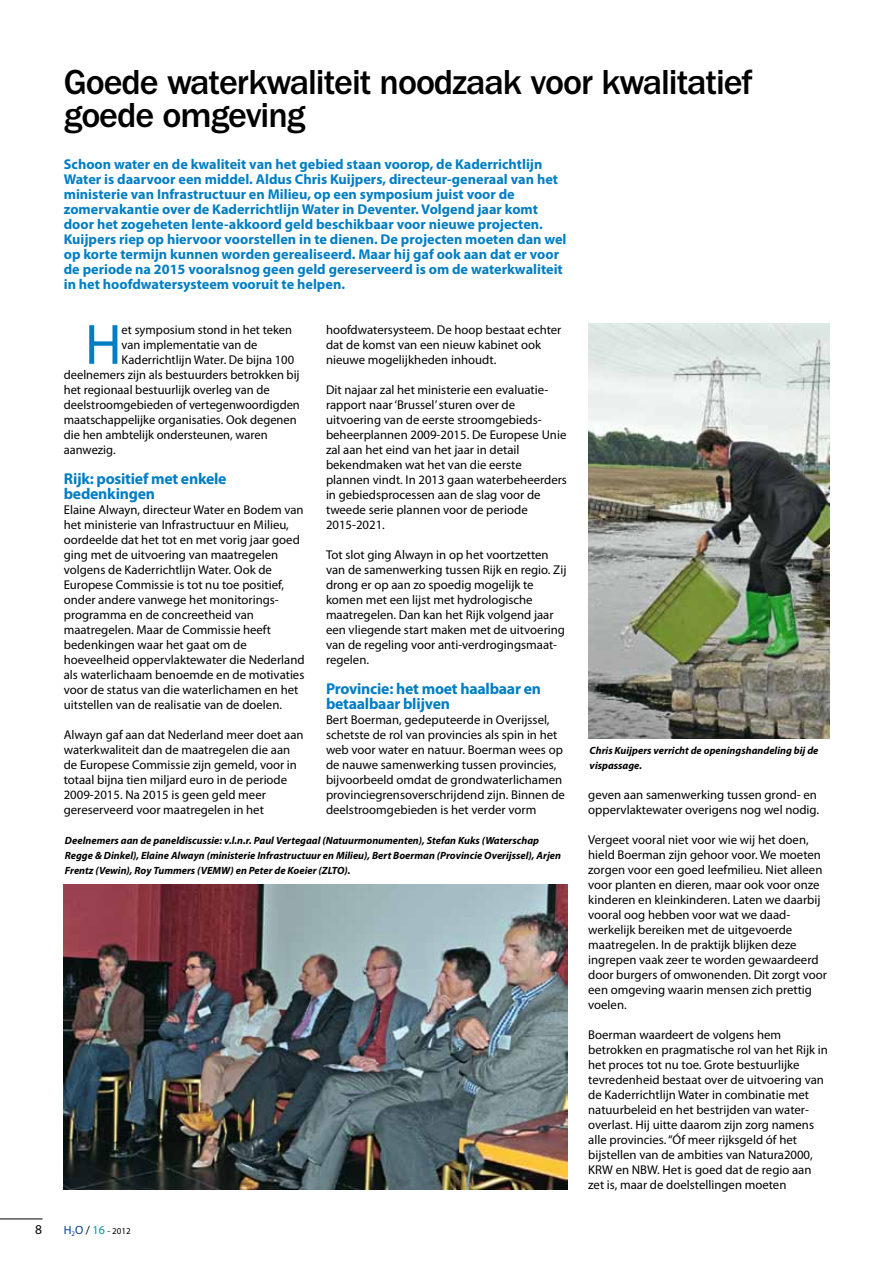
<style>
.page{position:relative;width:893px;height:1263px;background:#fff}
.page>*{position:absolute;margin:0;border:0;box-sizing:border-box;transform-origin:0 0}
.t1{font:57.3px "Myriad Pro";color:#007ec4}
.t2{font:500 36px/33px "ITC Franklin Gothic Std";letter-spacing:-.03em;color:#000}
.t3{font:700 15.75px/15px "Myriad Pro";letter-spacing:-.015em;color:#007ec4}
.t4{font:700 14.25px/15px "Myriad Pro";color:#007ec4}
.t5{font:13.5px "Myriad Pro";color:#000}
.t6{font:12.75px/15px "Myriad Pro";color:#000}
.t7{font:italic 700 10.5px/15px "Myriad Pro";color:#000}
.t8{font:9px "Myriad Pro";color:#000}
.s1{font-size:12px;color:#003f8a}
.s2{font-size:12px}
.s3{font-size:12px;color:#0094a8}
</style>
<div class="page">
<hr style="left:0;top:1219px;width:43px;height:1px;background:#000">
<img style="left:588px;top:323px;width:241px;height:416px">
<img style="left:64px;top:884px;width:504px;height:305px">
<h2 class="t2" style="left:64px;top:66px;width:691px">Goede waterkwaliteit noodzaak voor kwalitatief goede omgeving</h2>
<p class="t4" style="left:64px;top:157px;width:504px">Schoon water en de kwaliteit van het gebied staan voorop, de Kaderrichtlijn Water is daarvoor een middel. Aldus Chris Kuijpers, directeur-generaal van het ministerie van Infrastructuur en Milieu, op een symposium juist voor de zomervakantie over de Kaderrichtlijn Water in Deventer. Volgend jaar komt door het zogeheten lente-akkoord geld beschikbaar voor nieuwe projecten.<br>Kuijpers riep op hiervoor voorstellen in te dienen. De projecten moeten dan wel op korte termijn kunnen worden gerealiseerd. Maar hij gaf ook aan dat er voor de periode na 2015 vooralsnog geen geld gereserveerd is om de waterkwaliteit in het hoofdwatersysteem vooruit te helpen.</p>
<h1 class="t1" style="left:85px;top:313px;width:30px">H</h1>
<p class="t6" style="left:122px;top:322px;width:172px">et symposium stond in het teken</p>
<p class="t6" style="left:326px;top:322px;width:237px">hoofdwatersysteem. De hoop bestaat echter dat de komst van een nieuw kabinet ook nieuwe mogelijkheden inhoudt.</p>
<p class="t6" style="left:326px;top:382px;width:242px">Dit najaar zal het ministerie een evaluatie&shy;rapport naar ‘Brussel’ sturen over de uitvoering van de eerste stroomgebieds&shy;beheerplannen 2009-2015. De Europese Unie zal aan het eind van het jaar in detail bekendmaken wat het van die eerste plannen vindt. I n 2013 gaan waterbeheerders in gebiedsprocessen aan de slag voor de tweede serie plannen voor de periode 2015-2021.</p>
<p class="t6" style="left:326px;top:547px;width:243px">Tot slot ging Alwayn in op het voortzetten van de samenwerking tussen Rijk en regio. Zij drong er op aan zo spoedig mogelijk te komen met een lijst met hydrologische maatregelen. Dan kan het Rijk volgend jaar een vliegende start maken met de uitvoering van de regeling voor anti-verdrogingsmaat&shy;regelen.</p>
<p class="t3" style="left:326px;top:681px;width:217px">Provincie: het moet haalbaar en betaalbaar blijven</p>
<p class="t6" style="left:326px;top:712px;width:240px">Bert Boerman, gedeputeerde in Overijssel, schetste de rol van provincies als spin in het web voor water en natuur. Boerman wees op de nauwe samenwerking tussen provincies, bijvoorbeeld omdat de grondwaterlichamen provinciegrensoverschrijdend zijn. Binnen de deelstroomgebieden is het verder vorm</p>
<p class="t6" style="left:122px;top:337px;width:137px">van implementatie van de</p>
<p class="t6" style="left:122px;top:352px;width:174px">Kaderrichtlijn Water. De bijna 100</p>
<p class="t6" style="left:64px;top:367px;width:238px">deelnemers zijn als bestuurders betrokken bij</p>
<p class="t6" style="left:64px;top:382px;width:208px">het regionaal bestuurlijk overleg van de</p>
<p class="t6" style="left:64px;top:397px;width:238px">deelstroomgebieden of vertegenwoordigden</p>
<p class="t6" style="left:64px;top:412px;width:234px">maatschappelijke organisaties. Ook degenen</p>
<p class="t6" style="left:64px;top:427px;width:205px">die hen ambtelijk ondersteunen, waren</p>
<p class="t6" style="left:64px;top:442px;width:53px">aanwezig.</p>
<p class="t3" style="left:64px;top:471px;width:164px">Rijk: positief met enkele bedenkingen</p>
<p class="t6" style="left:64px;top:502px;width:242px">Elaine Alwayn, directeur Water en Bodem van het ministerie van I nfrastructuur en Milieu, oordeelde dat het tot en met vorig jaar goed ging met de uitvoering van maatregelen volgens de Kaderrichtlijn Water. Ook de Europese Commissie is tot nu toe positief, onder andere vanwege het monitorings&shy;programma en de concreetheid van maatregelen. Maar de Commissie heeft bedenkingen waar het gaat om de hoeveelheid oppervlaktewater die Nederland als waterlichaam benoemde en de motivaties voor de status van die waterlichamen en het uitstellen van de realisatie van de doelen.</p>
<p class="t6" style="left:64px;top:727px;width:241px">Alwayn gaf aan dat Nederland meer doet aan waterkwaliteit dan de maatregelen die aan de Europese Commissie zijn gemeld, voor in totaal bijna tien miljard euro in de periode 2009-2015. Na 2015 is geen geld meer gereserveerd voor maatregelen in het</p>
<p class="t7" style="left:590px;top:743px;width:230px">Chris Kuijpers verricht de openingshandeling bij de vispassage.</p>
<p class="t6" style="left:588px;top:787px;width:232px">geven aan samenwerking tussen grond- en oppervlaktewater overigens nog wel nodig.</p>
<p class="t6" style="left:588px;top:832px;width:240px">Vergeet vooral niet voor wie wij het doen, hield Boerman zijn gehoor voor. We moeten zorgen voor een goed leefmilieu. N iet alleen voor planten en dieren, maar ook voor onze kinderen en kleinkinderen. Laten we daarbij vooral oog hebben voor wat we daad&shy;werkelijk bereiken met de uitgevoerde maatregelen. I n de praktijk blijken deze ingrepen vaak zeer te worden gewaardeerd door burgers of omwonenden. Dit zorgt voor een omgeving waarin mensen zich prettig voelen.</p>
<p class="t6" style="left:588px;top:1027px;width:241px">Boerman waardeert de volgens hem betrokken en pragmatische rol van het Rijk in het proces tot nu toe. Grote bestuurlijke tevredenheid bestaat over de uitvoering van de Kaderrichtlijn Water in combinatie met natuurbeleid en het bestrijden van water&shy;overlast. H ij uitte daarom zijn zorg namens alle provincies. “Óf meer rijksgeld óf het bijstellen van de ambities van Natura2000, KRW en NBW</p>
<p class="t7" style="left:65px;top:833px;width:498px">Deelnemers aan de paneldiscussie: v.l.n.r. Paul Vertegaal (Natuurmonumenten), Stefan Kuks (Waterschap<br>Regge &amp; Dinkel), Elaine Alwayn (ministerie Infrastructuur en Milieu), Bert Boerman (Provincie Overijssel), Arjen<br>Frentz (Vewin), Roy Tummers (VEMW) en Peter de Koeier (ZLTO).</p>
<p class="t6" style="left:588px;top:1162px;width:225px;text-indent:69px">. Het is goed dat de regio aan zet is, maar de doelstellingen moeten</p>
<p class="t5" style="left:35px;top:1222px;width:8px">8</p>
<p class="t8" style="left:64px;top:1226px;width:68px"><span class="s1">H</span><sub>2</sub><span class="s1">O</span> <span class="s2">/</span> <span class="s3">16</span> - 2012</p>
</div>
